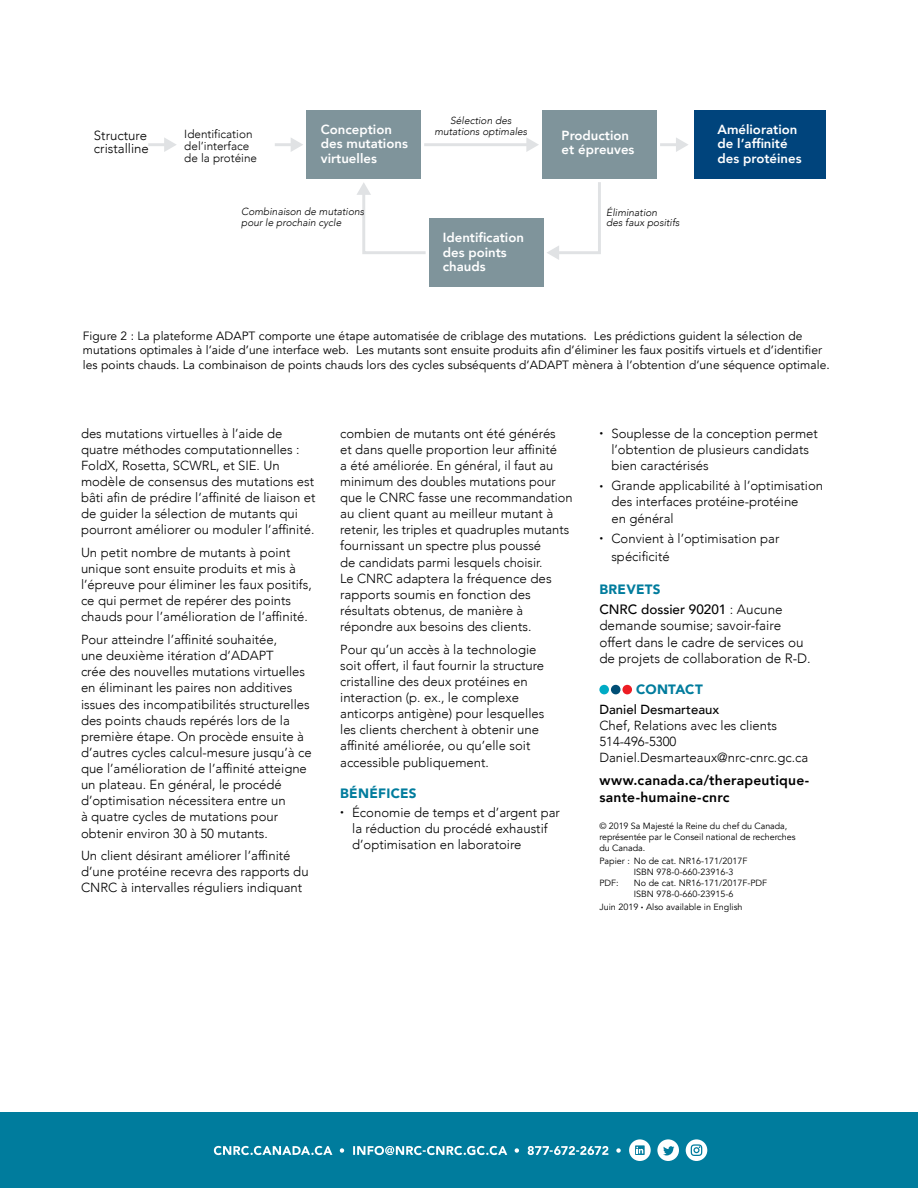
<style>
.page{position:relative;width:918px;height:1188px;background:#fff}
.page>*{position:absolute;margin:0;border:0;box-sizing:border-box;transform-origin:0 0}
.Research_centre_URL{font:800 13.8px/16.8px "Avenir";letter-spacing:.015em;color:#000}
.body_f{font:300 13.5px/16.5px "Avenir";color:#000}
.head_01_f{font:900 13.5px "Avenir";letter-spacing:.02em;color:#007c9d}
.body_f-2{font:300 13.2px/16.2px "Avenir";color:#000}
.t1{font:800 13.2px/14.7px "Avenir";color:#fff}
.caption_e{font:12px/14.4px "Avenir";letter-spacing:.005em;color:#000}
.t2{font:300 11.7px/11.7px "Avenir";color:#000}
.t3{font:italic 300 10.2px/10.2px "Avenir";color:#000}
.ISBN_f{font:9px/10.8px "Avenir";color:#000}
.s1{font-weight:900}
.s2{font-weight:500}
</style>
<div class="page">
<div style="left:0;top:1112px;width:918px;height:76px;background:#007c9d"></div>
<svg style="left:214px;top:1146px;width:407px;height:9px"></svg>
<svg style="left:657px;top:1139px;width:22px;height:22px"></svg>
<svg style="left:629px;top:1139px;width:22px;height:22px"></svg>
<svg style="left:686px;top:1139px;width:21px;height:22px"></svg>
<div style="left:694px;top:110px;width:132px;height:69px;background:#00447c"></div>
<div style="left:307px;top:110px;width:114px;height:69px;background:#7f949b"></div>
<div style="left:542px;top:110px;width:115px;height:69px;background:#7f949b"></div>
<div style="left:429px;top:218px;width:114px;height:69px;background:#7f949b"></div>
<hr style="left:275px;top:143px;width:18px;height:3px;background:#e0e2e4">
<svg style="left:291px;top:138px;width:12px;height:14px"></svg>
<hr style="left:660px;top:143px;width:18px;height:3px;background:#e0e2e4">
<svg style="left:676px;top:138px;width:12px;height:14px"></svg>
<hr style="left:424px;top:143px;width:105px;height:3px;background:#e0e2e4">
<svg style="left:526px;top:138px;width:13px;height:14px"></svg>
<hr style="left:148px;top:143px;width:18px;height:3px;background:#e0e2e4">
<svg style="left:164px;top:138px;width:13px;height:14px"></svg>
<svg style="left:547px;top:182px;width:54px;height:78px"></svg>
<svg style="left:357px;top:182px;width:69px;height:72px"></svg>
<div style="left:599px;top:685px;width:10px;height:9px;background:#00abc5;border-radius:50%"></div>
<div style="left:611px;top:685px;width:10px;height:9px;background:#004e75;border-radius:50%"></div>
<div style="left:622px;top:685px;width:10px;height:9px;background:#ed1d24;border-radius:50%"></div>
<p class="t3" style="left:434px;top:116px;width:94px;text-align:center">Sélection des mutations optimales</p>
<p class="body_f-2" style="left:94px;top:128px;width:56px;line-height:13.2px">Structure cristalline</p>
<p class="t2" style="left:184px;top:129px;width:74px">Identification del’interface de la protéine</p>
<p class="t1" style="left:321px;top:122px;width:88px">Conception des mutations virtuelles</p>
<p class="t1" style="left:562px;top:128px;width:74px">Production et épreuves</p>
<p class="t3" style="left:241px;top:207px;width:125px">Combinaison de mutations pour le prochain cycle</p>
<p class="t1" style="left:443px;top:230px;width:83px">Identification des points chauds</p>
<p class="t3" style="left:606px;top:207px;width:75px">Élimination<br>des faux positifs</p>
<p class="t1" style="left:718px;top:122px;width:86px">Amélioration de l’affinité des protéines</p>
<p class="caption_e" style="left:83px;top:329px;width:748px">Figure 2 : La plateforme ADAPT comporte une étape automatisée de criblage des mutations. Les prédictions guident la sélection de mutations optimales à l’aide d’une interface web. Les mutants sont ensuite produits afin d’éliminer les faux positifs virtuels et d’identifier les points chauds. La combinaison de points chauds lors des cycles subséquents d’ADAPT mènera à l’obtention d’une séquence optimale.</p>
<p class="body_f-2" style="left:81px;top:425px;width:236px">des mutations virtuelles à l’aide de quatre méthodes computationnelles :<br>FoldX, Rosetta, SCWRL, et SIE. Un modèle de consensus des mutations est bâti afin de prédire l’affinité de liaison et de guider la sélection de mutants qui pourront améliorer ou moduler l’affinité.</p>
<p class="body_f-2" style="left:81px;top:544px;width:232px">Un petit nombre de mutants à point unique sont ensuite produits et mis à l’épreuve pour éliminer les faux positifs, ce qui permet de repérer des points chauds pour l’amélioration de l’affinité.</p>
<p class="body_f-2" style="left:81px;top:631px;width:232px">Pour atteindre l’affinité souhaitée,<br>une deuxième itération d’ADAPT<br>crée des nouvelles mutations virtuelles en éliminant les paires non additives issues des incompatibilités structurelles des points chauds repérés lors de la première étape. On procède ensuite à d’autres cycles calcul-mesure jusqu’à ce que l’amélioration de l’affinité atteigne un plateau. En général, le procédé d’optimisation nécessitera entre un<br>à quatre cycles de mutations pour obtenir environ 30 à 50 mutants.</p>
<p class="body_f-2" style="left:81px;top:848px;width:229px">Un client désirant améliorer l’affinité d’une protéine recevra des rapports du<br>CNRC à intervalles réguliers indiquant</p>
<p class="body_f-2" style="left:340px;top:425px;width:234px">combien de mutants ont été générés<br>et dans quelle proportion leur affinité<br>a été améliorée. En général, il faut au minimum des doubles mutations pour que le CNRC fasse une recommandation au client quant au meilleur mutant à retenir, les triples et quadruples mutants fournissant un spectre plus poussé<br>de candidats parmi lesquels choisir.<br>Le CNRC adaptera la fréquence des rapports soumis en fonction des résultats obtenus, de manière à répondre aux besoins des clients.</p>
<p class="body_f-2" style="left:340px;top:641px;width:206px">Pour qu’un accès à la technologie soit offert, il faut fournir la structure cristalline des deux protéines en interaction (p. ex., le complexe anticorps antigène) pour lesquelles les clients cherchent à obtenir une affinité améliorée, ou qu’elle soit accessible publiquement.</p>
<p class="head_01_f" style="left:340px;top:782px;width:78px">BÉNÉFICES</p>
<p class="body_f-2" style="left:352px;top:805px;width:209px;text-indent:-12px"><span class="s1">∙</span> Économie de temps et d’argent par la réduction du procédé exhaustif d’optimisation en laboratoire</p>
<p class="body_f-2" style="left:611px;top:425px;width:208px;text-indent:-12px"><span class="s1">∙</span> Souplesse de la conception permet l’obtention de plusieurs candidats bien caractérisés</p>
<p class="body_f-2" style="left:611px;top:478px;width:213px;text-indent:-12px"><span class="s1">∙</span> Grande applicabilité à l’optimisation des interfaces protéine-protéine<br>en général</p>
<p class="body_f-2" style="left:611px;top:530px;width:170px;line-height:17.5px;text-indent:-12px"><span class="s1">∙</span> Convient à l’optimisation par spécificité</p>
<p class="head_01_f" style="left:599px;top:578px;width:63px">BREVETS</p>
<p class="body_f" style="left:599px;top:601px;width:213px"><span class="s2">CNRC dossier 90201</span> : Aucune demande soumise; savoir-faire offert dans le cadre de services ou de projets de collaboration de R-D.</p>
<p class="head_01_f" style="left:636px;top:678px;width:68px">CONTACT</p>
<p class="body_f-2" style="left:599px;top:701px;width:210px"><span class="s2">Daniel Desmarteaux<br></span>Chef, Relations avec les clients<br>514-496-5300<br>Daniel.Desmarteaux@nrc-cnrc.gc.ca</p>
<p class="Research_centre_URL" style="left:599px;top:772px;width:211px">www.canada.ca/therapeutique&shy;sante-humaine-cnrc</p>
<p class="ISBN_f" style="left:599px;top:821px;width:198px">© 2019 Sa Majesté la Reine du chef du Canada, représentée par le Conseil national de recherches du Canada.</p>
<p class="ISBN_f" style="left:599px;top:856px;width:150px">Papier : No de cat. NR16-171/2017F</p>
<p class="ISBN_f" style="left:634px;top:867px;width:101px">ISBN 978-0-660-23916-3</p>
<p class="ISBN_f" style="left:599px;top:878px;width:21px">PDF:</p>
<p class="ISBN_f" style="left:634px;top:878px;width:135px">No de cat. NR16-171/2017F-PDF<br>ISBN 978-0-660-23915-6</p>
<p class="ISBN_f" style="left:599px;top:902px;width:145px">Juin 2019 <span class="s1">·</span> Also available in English</p>
</div>
